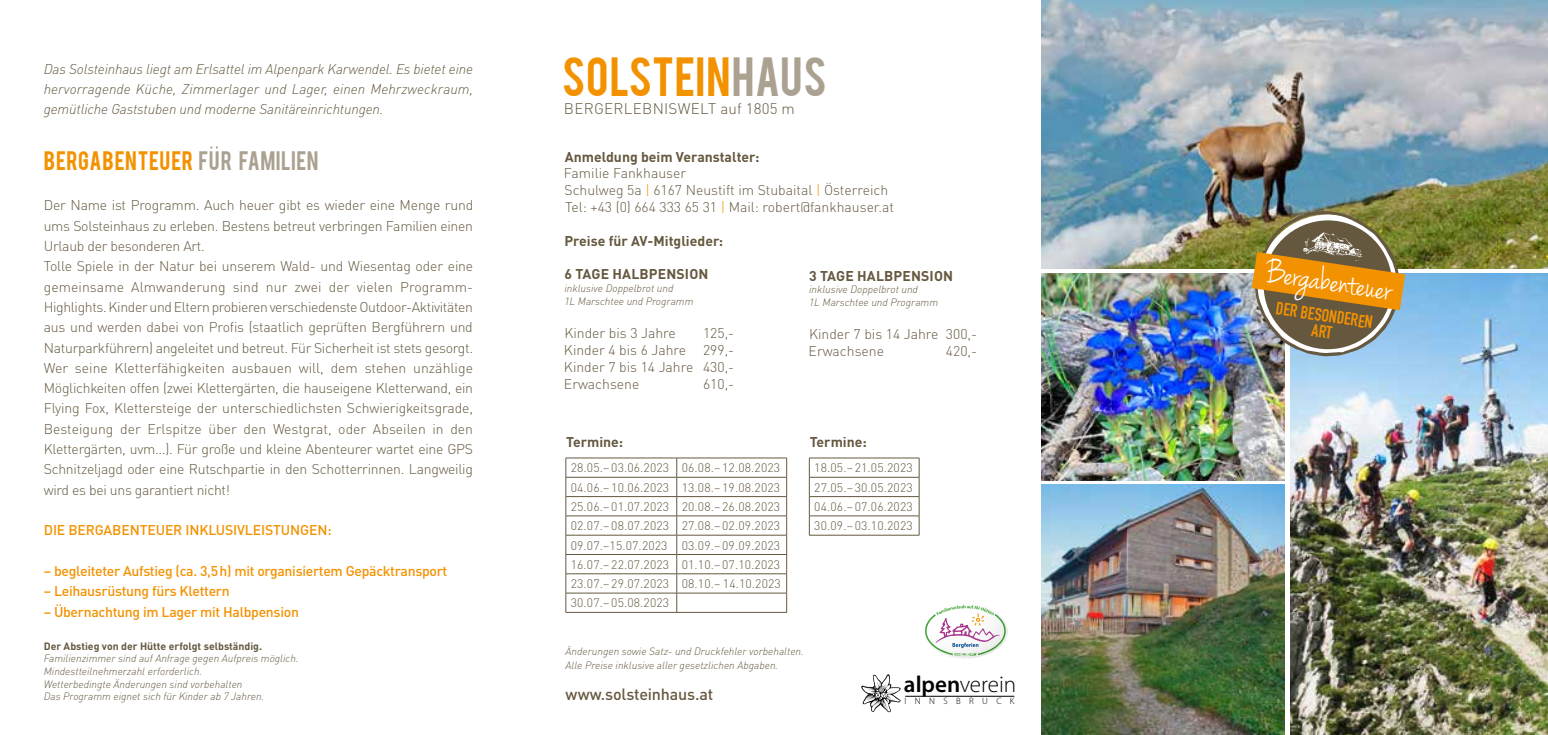
<style>
.page{position:relative;width:1548px;height:735px;background:#fff}
.page>*{position:absolute;margin:0;border:0;box-sizing:border-box;transform-origin:0 0}
.t1{font:43.4px "Bebas";letter-spacing:.015em;color:#f39200}
.t2{font:36.93px "Jenna Sue";color:#fff}
.t3{font:23.1px "Myriad MM 215 600";color:#000}
.t4{font:21px "Bebas";letter-spacing:.02em;color:#f39200}
.t5{font:700 17.68px/16.6px "DIN Condensed";color:#f39200;text-align:center}
.t6{font:500 16.1px "DIN Pro";letter-spacing:-.01em;color:#65583f}
.t7{font:300 15.22px "DIN Pro";letter-spacing:.02em;color:#65583f}
.t8{font:300 14px/20.3px "DIN Pro";letter-spacing:-.015em;color:#65583f}
.t9{font:italic 300 14px/20.3px "DIN Pro";letter-spacing:-.01em;color:#65583f;text-align:justify}
.t10{font:500 14px "DIN Pro";letter-spacing:-.02em;color:#f39200}
.t11{font:700 14px "DIN Pro";color:#65583f}
.t12{font:300 12.25px/19.2px "DIN Pro";letter-spacing:.01em;color:#65583f;text-align:justify}
.t13{font:italic 300 10.5px/12.6px "DIN Pro";color:#65583f}
.t14{font:700 10.5px "DIN Pro";color:#65583f}
.t15{font:9.28px "Myriad MM 215 600";color:#000}
.s1{color:#aba191}
.s2{color:#f39200}
.s3{font-family:"Myriad MM 565 600"}
</style>
<div class="page">
<hr style="left:566px;top:457px;width:111px;height:1px;background:#65583f">
<hr style="left:677px;top:457px;width:110px;height:1px;background:#65583f">
<hr style="left:566px;top:476px;width:111px;height:1px;background:#65583f">
<hr style="left:677px;top:476px;width:110px;height:1px;background:#65583f">
<hr style="left:566px;top:496px;width:111px;height:1px;background:#65583f">
<hr style="left:677px;top:496px;width:110px;height:1px;background:#65583f">
<hr style="left:566px;top:515px;width:111px;height:1px;background:#65583f">
<hr style="left:677px;top:515px;width:110px;height:1px;background:#65583f">
<hr style="left:566px;top:534px;width:111px;height:1px;background:#65583f">
<hr style="left:677px;top:534px;width:110px;height:1px;background:#65583f">
<hr style="left:566px;top:554px;width:111px;height:1px;background:#65583f">
<hr style="left:677px;top:554px;width:110px;height:1px;background:#65583f">
<hr style="left:566px;top:573px;width:111px;height:1px;background:#65583f">
<hr style="left:677px;top:573px;width:110px;height:1px;background:#65583f">
<hr style="left:566px;top:592px;width:111px;height:1px;background:#65583f">
<svg style="left:565px;top:458px;width:1px;height:153px"></svg>
<hr style="left:677px;top:592px;width:110px;height:1px;background:#65583f">
<svg style="left:676px;top:458px;width:1px;height:153px"></svg>
<svg style="left:786px;top:458px;width:1px;height:153px"></svg>
<hr style="left:566px;top:611px;width:111px;height:1px;background:#65583f">
<hr style="left:677px;top:611px;width:110px;height:1px;background:#65583f">
<svg style="left:861px;top:674px;width:40px;height:37px"></svg>
<hr style="left:905px;top:695px;width:109px;height:1px;background:#000">
<svg style="left:925px;top:604px;width:83px;height:54px"></svg>
<img style="left:1042px;top:0;width:506px;height:268px">
<img style="left:1290px;top:273px;width:258px;height:461px">
<hr style="left:809px;top:457px;width:110px;height:1px;background:#65583f">
<hr style="left:809px;top:476px;width:110px;height:1px;background:#65583f">
<hr style="left:809px;top:496px;width:110px;height:1px;background:#65583f">
<hr style="left:809px;top:515px;width:110px;height:1px;background:#65583f">
<svg style="left:809px;top:458px;width:1px;height:76px"></svg>
<svg style="left:919px;top:458px;width:1px;height:76px"></svg>
<hr style="left:809px;top:534px;width:110px;height:1px;background:#65583f">
<img style="left:1042px;top:484px;width:242px;height:250px">
<img style="left:1042px;top:273px;width:242px;height:207px">
<img style="left:1249px;top:205px;width:158px;height:158px">
<p class="t9" style="left:44px;top:57px;width:431px">Das Solsteinhaus liegt am Erlsattel im Alpenpark Karwendel. Es bietet eine hervorragende Küche, Zimmerlager und Lager, einen Mehrzweckraum, gemütliche Gaststuben und moderne Sanitäreinrichtungen.</p>
<h3 class="t4" style="left:44px;top:145px;width:276px">BERGABENTEUER <span class="s1">FUR FAMILIEN</span></h3>
<p class="t8" style="left:44px;top:194px;width:431px">Der Name ist Programm. Auch heuer gibt es wieder eine Menge rund ums Solsteinhaus zu erleben. Bestens betreut verbringen Familien einen Urlaub der besonderen Art.<br>Tolle Spiele in der Natur bei unserem Wald- und Wiesentag oder eine gemeinsame Almwanderung sind nur zwei der vielen Programm-Highlights. Kinder und Eltern probieren verschiedenste Outdoor-Aktivitäten aus und werden dabei von Profis (staatlich geprüften Bergführern und Naturparkführern) angeleitet und betreut. Für Sicherheit ist stets gesorgt.<br>Wer seine Kletterfähigkeiten ausbauen will, dem stehen unzählige Möglichkeiten offen (zwei Klettergärten, die hauseigene Kletterwand, ein Flying Fox, Klettersteige der unterschiedlichsten Schwierigkeitsgrade, Besteigung der Erlspitze über den Westgrat, oder Abseilen in den Klettergärten, uvm...). Für große und kleine Abenteurer wartet eine GPS Schnitzeljagd oder eine Rutschpartie in den Schotterrinnen. Langweilig wird es bei uns garantiert nicht!</p>
<p class="t10" style="left:44px;top:518px;width:289px">DIE BERGABENTEUER INKLUSIVLEISTUNGEN:</p>
<p class="t10" style="left:44px;top:559px;width:405px">– begleiteter Aufstieg (ca. 3,5h) mit organisiertem Gepäcktransport</p>
<p class="t10" style="left:44px;top:579px;width:187px">– Leihausrüstung fürs Klettern</p>
<p class="t10" style="left:44px;top:600px;width:257px">– Übernachtung im Lager mit Halbpension</p>
<p class="t14" style="left:44px;top:636px;width:220px">Der Abstieg von der Hütte erfolgt selbständig.</p>
<p class="t13" style="left:44px;top:651px;width:256px">Familienzimmer sind auf Anfrage gegen Aufpreis möglich.<br>Mindestteilnehmerzahl erforderlich.<br>Wetterbedingte Änderungen sind vorbehalten<br>Das Programm eignet sich für Kinder ab 7 Jahren.</p>
<h1 class="t1" style="left:562px;top:45px;width:266px">SOLSTEIN<span class="s1">HAUS</span></h1>
<p class="t7" style="left:564px;top:97px;width:232px">BERGERLEBNISWELT auf 1805 m</p>
<p class="t11" style="left:565px;top:145px;width:196px">Anmeldung beim Veranstalter:</p>
<p class="t8" style="left:564px;top:164px;width:332px;line-height:16.8px">Familie Fankhauser<br>Schulweg 5a <span class="s2">|</span> 6167 Neustift im Stubaital <span class="s2">|</span> Österreich<br>Tel: +43 (0) 664 333 65 31 <span class="s2">|</span> Mail: robert@fankhauser.at</p>
<p class="t11" style="left:564px;top:229px;width:160px">Preise für AV-Mitglieder:</p>
<p class="t11" style="left:564px;top:262px;width:146px">6 TAGE HALBPENSION</p>
<p class="t13" style="left:564px;top:281px;width:131px">inklusive Doppelbrot und<br>1L Marschtee und Programm</p>
<p class="t8" style="left:564px;top:321px;width:113px">Kinder bis 3 Jahre</p>
<p class="t11" style="left:809px;top:264px;width:146px">3 TAGE HALBPENSION</p>
<p class="t13" style="left:809px;top:282px;width:131px">inklusive Doppelbrot und<br>1L Marschtee und Programm</p>
<p class="t8" style="left:808px;top:324px;width:170px;line-height:16.8px">Kinder 7 bis 14 Jahre 300,-<br>Erwachsene</p>
<p class="t8" style="left:564px;top:323px;width:172px;line-height:16.8px;text-align:justify;text-indent:139px">125,- Kinder 4 bis 6 Jahre 299,- Kinder 7 bis 14 Jahre 430,- Erwachsene</p>
<p class="t8" style="left:946px;top:339px;width:33px">420,-</p>
<p class="t8" style="left:703px;top:372px;width:33px">610,-</p>
<p class="t11" style="left:566px;top:429px;width:59px">Termine:</p>
<p class="t12" style="left:571px;top:457px;width:212px">28.05.– 03.06.2023 06.08.– 12.08.2023<br>04.06.– 10.06.2023 13.08.– 19.08.2023<br>25.06.– 01.07.2023 20.08.– 26.08.2023<br>02.07.– 08.07.2023 27.08.– 02.09.2023<br>09.07.–15.07.2023 03.09.– 09.09.2023<br>16.07.– 22.07.2023 01.10.– 07.10.2023<br>23.07.– 29.07.2023 08.10.– 14.10.2023<br>30.07.– 05.08.2023</p>
<p class="t11" style="left:810px;top:429px;width:59px">Termine:</p>
<p class="t12" style="left:814px;top:457px;width:100px">18.05.– 21.05.2023<br>27.05.– 30.05.2023<br>04.06.– 07.06.2023<br>30.09.– 03.10.2023</p>
<p class="t13" style="left:566px;top:642px;width:240px;line-height:13.8px">Änderungen sowie Satz- und Druckfehler vorbehalten.<br>Alle Preise inklusive aller gesetzlichen Abgaben.</p>
<p class="t6" style="left:566px;top:680px;width:149px">www.solsteinhaus.at</p>
<h3 class="t3" style="left:904px;top:672px;width:114px"><span class="s3">alpen</span>verein</h3>
<p class="t15" style="left:904px;top:696px;width:112px">I N N S B R U C K</p>
<h2 class="t2" style="left:1270px;top:249px;width:128px;rotate:9deg">Bergabenteuer</h2>
<p class="t5" style="left:1277px;top:300px;width:99px;rotate:8deg">DER BESONDEREN<br>ART</p>
</div>
